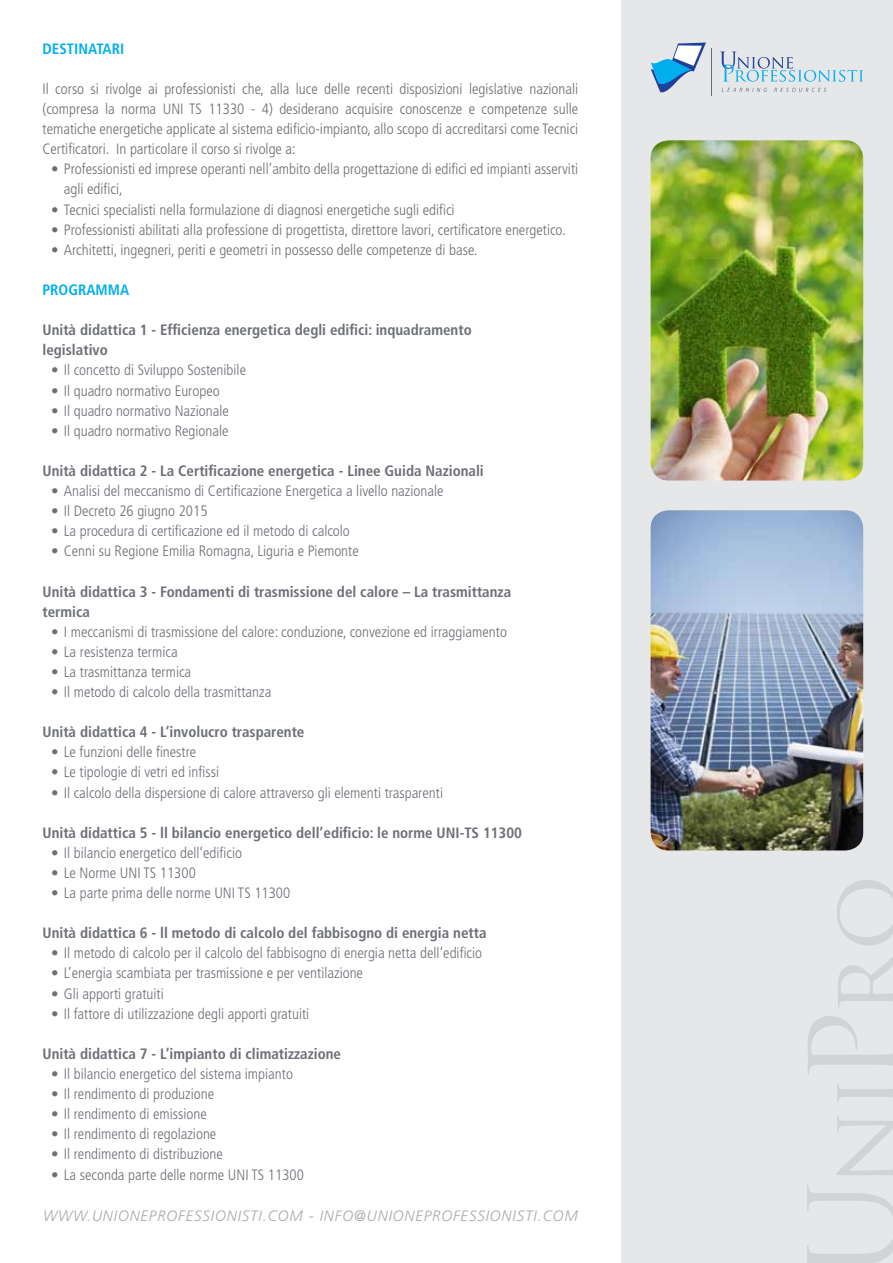
<style>
.page{position:relative;width:893px;height:1263px;background:#fff}
.page>*{position:absolute;margin:0;border:0;box-sizing:border-box;transform-origin:0 0}
.t1{font:300 condensed 15px "Frutiger";color:#6c6f76}
.t2{font:300 condensed 15px/20.1px "Frutiger";color:#6d6e71;text-align:justify}
.t3{font:700 condensed 15px/20.1px "Frutiger";color:#6c6f76}
.t4{font:italic 300 15px "Frutiger";letter-spacing:.06em;color:#aaa8ac}
.t5{font:700 condensed 15px "Frutiger";color:#00aeef}
</style>
<div class="page">
<div style="left:621px;top:0;width:272px;height:1263px;background:#e6e7e8"></div>
<svg style="left:807px;top:1115px;width:86px;height:148px"></svg>
<svg style="left:837px;top:1084px;width:56px;height:19px"></svg>
<svg style="left:808px;top:1016px;width:85px;height:59px"></svg>
<svg style="left:837px;top:880px;width:56px;height:128px"></svg>
<svg style="left:651px;top:43px;width:55px;height:49px"></svg>
<hr style="left:712px;top:48px;width:1px;height:47px;background:#6c6f76">
<svg style="left:721px;top:52px;width:142px;height:30px"></svg>
<svg style="left:722px;top:88px;width:45px;height:4px"></svg>
<svg style="left:774px;top:88px;width:52px;height:4px"></svg>
<img style="left:651px;top:140px;width:212px;height:340px">
<img style="left:651px;top:510px;width:212px;height:340px">
<p class="t5" style="left:43px;top:40px;width:8px">DESTI</p>
<p class="t5" style="left:78px;top:40px;width:45px">NATARI</p>
<p class="t2" style="left:43px;top:79px;width:537px">Il corso si rivolge ai professionisti che, alla luce delle recenti disposizioni legislative nazionali (compresa la norma UNI TS 11330 - 4) desiderano acquisire conoscenze e competenze sulle tematiche energetiche applicate al sistema edificio-impianto, allo scopo di accreditarsi come Tecnici Certificatori. In particolare il corso si rivolge a:</p>
<p class="t2" style="left:64px;top:159px;width:516px;text-indent:-13px">• Professionisti ed imprese operanti nell’ambito della progettazione di edifici ed impianti asserviti agli edifici,</p>
<p class="t2" style="left:51px;top:200px;width:405px">• Tecnici specialisti nella formulazione di diagnosi energetiche sugli edifici</p>
<p class="t2" style="left:51px;top:220px;width:516px">• Professionisti abilitati alla professione di progettista, direttore lavori, certificatore energetico.</p>
<p class="t2" style="left:51px;top:240px;width:428px">• Architetti, ingegneri, periti e geometri in possesso delle competenze di base.</p>
<p class="t5" style="left:43px;top:281px;width:88px">PROG RAMMA</p>
<p class="t3" style="left:43px;top:320px;width:431px">Unità didattica 1 - Efficienza energetica degli edifici: inquadramento legislativo</p>
<p class="t1" style="left:51px;top:362px;width:197px">• Il concetto di Sviluppo Sostenibile</p>
<p class="t1" style="left:51px;top:382px;width:170px">• Il quadro normativo Europeo</p>
<p class="t1" style="left:51px;top:402px;width:179px">• Il quadro normativo Nazionale</p>
<p class="t1" style="left:51px;top:422px;width:179px">• Il quadro normativo Regionale</p>
<p class="t3" style="left:43px;top:461px;width:443px">Unità didattica 2 - La Certificazione energetica - Linee Guida Nazionali</p>
<p class="t1" style="left:51px;top:482px;width:394px">• Analisi del meccanismo di Certificazione Energetica a livello nazionale</p>
<p class="t1" style="left:51px;top:502px;width:158px">• Il Decreto 26 giugno 2015</p>
<p class="t1" style="left:51px;top:522px;width:300px">• La procedura di certificazione ed il metodo di calcolo</p>
<p class="t1" style="left:51px;top:543px;width:309px">• Cenni su Regione Emilia Romagna, Liguria e Piemonte</p>
<p class="t3" style="left:43px;top:581px;width:470px">Unità didattica 3 - Fondamenti di trasmissione del calore – La trasmittanza termica</p>
<p class="t1" style="left:51px;top:623px;width:457px">• I meccanismi di trasmissione del calore: conduzione, convezione ed irraggiamento</p>
<p class="t1" style="left:51px;top:643px;width:128px">• La resistenza termica</p>
<p class="t1" style="left:51px;top:663px;width:142px">• La trasmittanza termica</p>
<p class="t1" style="left:51px;top:683px;width:222px">• Il metodo di calcolo della trasmittanza</p>
<p class="t3" style="left:43px;top:722px;width:263px">Unità didattica 4 - L’involucro trasparente</p>
<p class="t1" style="left:51px;top:744px;width:147px">• Le funzioni delle finestre</p>
<p class="t1" style="left:51px;top:764px;width:170px">• Le tipologie di vetri ed infissi</p>
<p class="t1" style="left:51px;top:784px;width:393px">• Il calcolo della dispersione di calore attraverso gli elementi trasparenti</p>
<p class="t3" style="left:43px;top:822px;width:481px">Unità didattica 5 - ll bilancio energetico dell’edificio: le norme UNI-TS 11300</p>
<p class="t1" style="left:51px;top:844px;width:193px">• Il bilancio energetico dell’edificio</p>
<p class="t1" style="left:51px;top:864px;width:146px">• Le Norme UNI TS 11300</p>
<p class="t1" style="left:51px;top:884px;width:241px">• La parte prima delle norme UNI TS 11300</p>
<p class="t3" style="left:43px;top:923px;width:446px">Unità didattica 6 - ll metodo di calcolo del fabbisogno di energia netta</p>
<p class="t1" style="left:51px;top:945px;width:433px">• Il metodo di calcolo per il calcolo del fabbisogno di energia netta dell’edificio</p>
<p class="t1" style="left:51px;top:965px;width:313px">• L’energia scambiata per trasmissione e per ventilazione</p>
<p class="t1" style="left:51px;top:985px;width:114px">• Gli apporti gratuiti</p>
<p class="t1" style="left:51px;top:1005px;width:260px">• Il fattore di utilizzazione degli apporti gratuiti</p>
<p class="t3" style="left:43px;top:1044px;width:300px">Unità didattica 7 - L’impianto di climatizzazione</p>
<p class="t1" style="left:51px;top:1065px;width:243px">• Il bilancio energetico del sistema impianto</p>
<p class="t1" style="left:51px;top:1085px;width:165px">• Il rendimento di produzione</p>
<p class="t1" style="left:51px;top:1105px;width:157px">• Il rendimento di emissione</p>
<p class="t1" style="left:51px;top:1125px;width:167px">• Il rendimento di regolazione</p>
<p class="t1" style="left:51px;top:1146px;width:173px">• Il rendimento di distribuzione</p>
<p class="t1" style="left:51px;top:1166px;width:254px">• La seconda parte delle norme UNI TS 11300</p>
<p class="t4" style="left:43px;top:1207px;width:536px">WWW.UNIONEPROFESSIONISTI.COM - INFO@UNIONEPROFESSIONISTI.COM</p>
</div>
